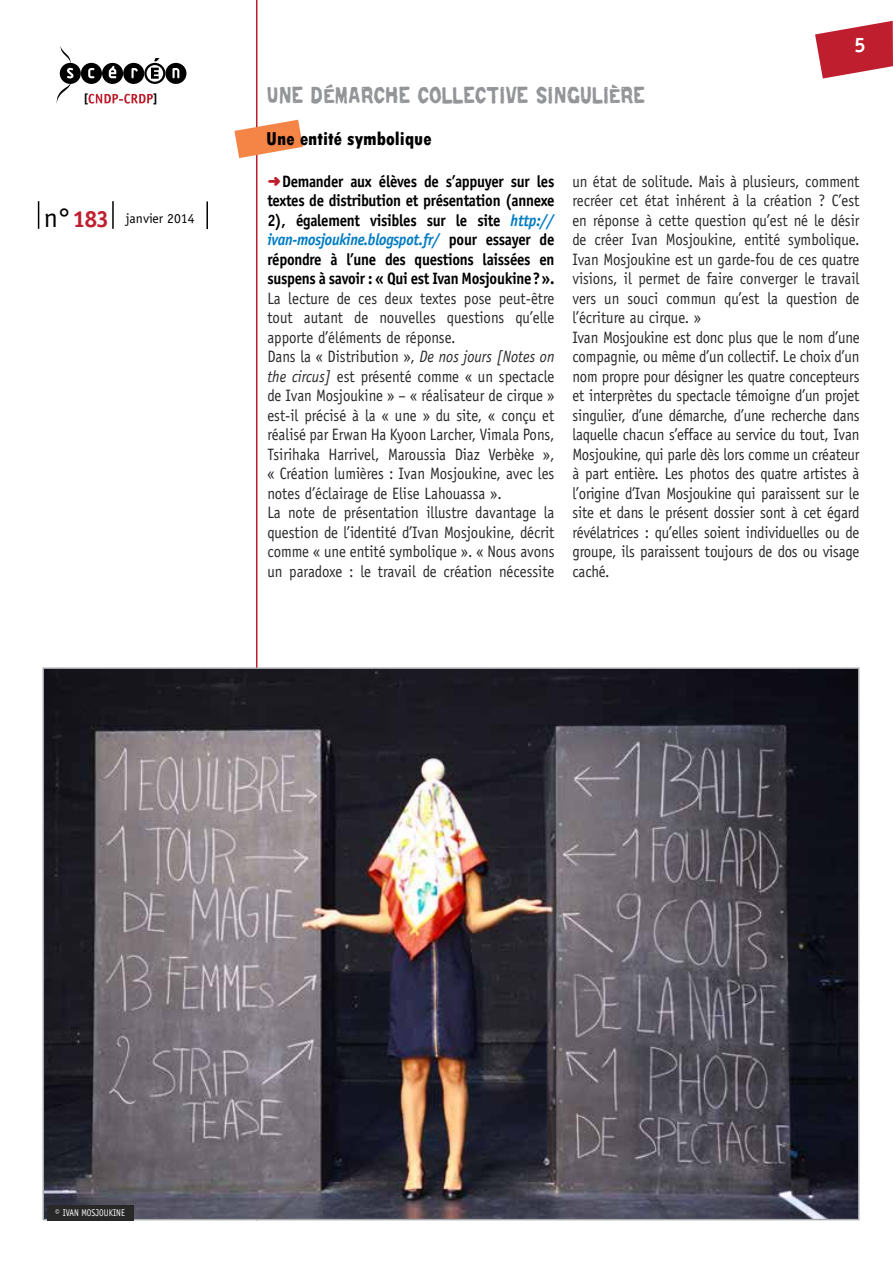
<style>
.page{position:relative;width:893px;height:1263px;background:#fff}
.page>*{position:absolute;margin:0;border:0;box-sizing:border-box;transform-origin:0 0}
.t1{font:21px "Repent";letter-spacing:.025em;color:#939598;scale:.8 1}
.t2{font:700 21px "Officina Sans";color:#fff}
.t3{font:800 condensed 19.5px "Tw Cen";color:#000}
.t4{font:16.5px/19.5px "Officina Sans Std";letter-spacing:-.01em;color:#292829;scale:.9 1}
.t5{font:700 16.5px/19.5px "Officina Sans";letter-spacing:-.02em;color:#000;text-align:justify;scale:.9 1}
.t6{font:13.65px "Officina Sans";color:#000}
.t7{font:700 12px "Officina Sans Std";color:#000}
.t8{font:9.75px "Officina Sans Std";letter-spacing:.005em;color:#fff;scale:.85 1}
.s1{font-size:27.3px}
.s2{font-weight:700;font-size:23.4px;color:#be1e2d}
.s3{font-family:"Distro Bats";font-weight:400;font-size:15px;color:#be1e2d}
.s4{font-style:italic;color:#007cc3}
.s5{font-style:italic}
</style>
<div class="page">
<svg style="left:815px;top:21px;width:78px;height:58px"></svg>
<hr style="left:256px;top:0;width:1px;height:1220px;background:#be1e2d">
<hr style="left:206px;top:201px;width:2px;height:28px;background:#000">
<svg style="left:38px;top:201px;width:1px;height:28px"></svg>
<svg style="left:56px;top:46px;width:130px;height:58px"></svg>
<hr style="left:112px;top:201px;width:2px;height:28px;background:#000">
<svg style="left:234px;top:120px;width:69px;height:38px"></svg>
<img style="left:46px;top:670px;width:810px;height:547px">
<div style="left:47px;top:1205px;width:87px;height:15px;background:#292829"></div>
<p class="t7" style="left:83px;top:91px;width:7px">[</p>
<p class="t7" style="left:153px;top:91px;width:7px">]</p>
<p class="t1" style="left:267px;top:83px;width:473px">UNE DÉMARCHE COLLECTIVE SINGULIÈRE</p>
<p class="t3" style="left:266px;top:127px;width:167px">Une entité symbolique</p>
<p class="t2" style="left:854px;top:32px;width:13px">5</p>
<p class="t6" style="left:44px;top:211px;width:152px"><span class="s1">n°</span><span class="s2">183</span> janvier 2014</p>
<p class="t5" style="left:267px;top:171px;width:320px"><span class="s3">b</span>Demander aux élèves de s’appuyer sur les textes de distribution et présentation (annexe 2), également visibles sur le site <span class="s4">http:// ivan-mosjoukine.blogspot.fr/</span> pour essayer de répondre à l’une des questions laissées en suspens à savoir : « Qui est Ivan Mosjoukine?».</p>
<p class="t4" style="left:267px;top:288px;width:320px">La lecture de ces deux textes pose peut-être tout autant de nouvelles questions qu’elle apporte d’éléments de réponse.<br>Dans la « Distribution », <span class="s5">De nos jours [Notes on the circus]</span> est présenté comme « un spectacle de Ivan Mosjoukine » – « réalisateur de cirque » est-il précisé à la « une » du site, « conçu et réalisé par Erwan Ha Kyoon Larcher, Vimala Pons, Tsirihaka Harrivel, Maroussia Diaz Verbèke », « Création lumières : Ivan Mosjoukine, avec les notes d’éclairage de Elise Lahouassa ».<br>La note de présentation illustre davantage la question de l’identité d’Ivan Mosjoukine, décrit comme « une entité symbolique ». « Nous avons un paradoxe : le travail de création nécessite</p>
<p class="t4" style="left:572px;top:171px;width:320px">un état de solitude. Mais à plusieurs, comment recréer cet état inhérent à la création ? C’est en réponse à cette question qu’est né le désir de créer Ivan Mosjoukine, entité symbolique.<br>Ivan Mosjoukine est un garde-fou de ces quatre visions, il permet de faire converger le travail vers un souci commun qu’est la question de l’écriture au cirque. »<br>Ivan Mosjoukine est donc plus que le nom d’une compagnie, ou même d’un collectif. Le choix d’un nom propre pour désigner les quatre concepteurs et interprètes du spectacle témoigne d’un projet singulier, d’une démarche, d’une recherche dans laquelle chacun s’efface au service du tout, Ivan Mosjoukine, qui parle dès lors comme un créateur à part entière. Les photos des quatre artistes à l’origine d’Ivan Mosjoukine qui paraissent sur le site et dans le présent dossier sont à cet égard révélatrices : qu’elles soient individuelles ou de groupe, ils paraissent toujours de dos ou visage caché.</p>
<p class="t8" style="left:55px;top:1207px;width:83px">© IVAN MOSJOUKINE</p>
</div>
